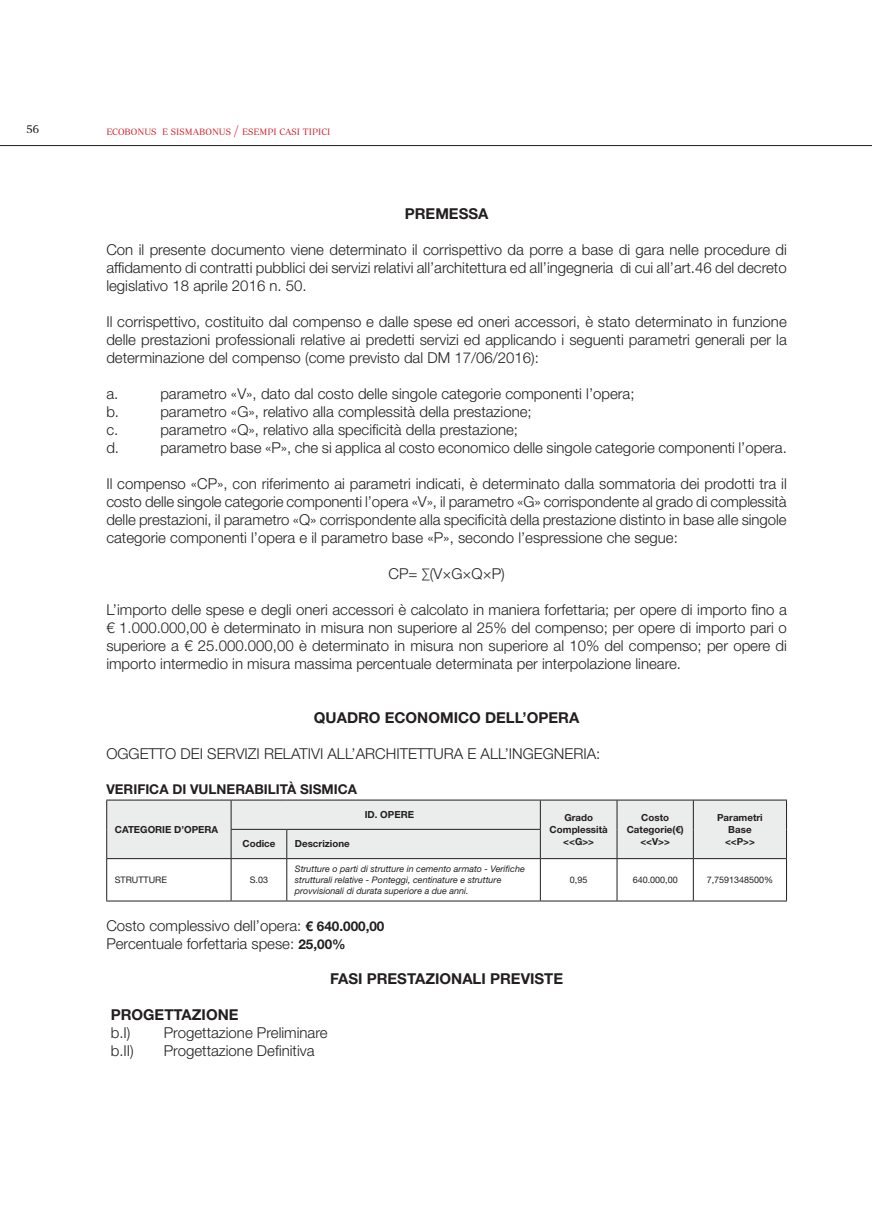
<style>
.page{position:relative;width:872px;height:1221px;background:#fff}
.page>*{position:absolute;margin:0;border:0;box-sizing:border-box;transform-origin:0 0}
.t1{font:300 15px/18px "Helvetica Neue LT Std";color:#231f20;text-align:justify}
.t2{font:700 15px "Helvetica Neue LT Std";color:#231f20}
.t3{font:700 13.5px "Helvetica Neue LT Std";color:#231f20}
.t4{font:12px "Periodico Display Lg";color:#231f20}
.t5{font:700 9.75px/11.7px "Helvetica Neue LT Std";color:#231f20;text-align:center}
.t6{font:9.45px "Periodico Display Lg";color:#d1232a}
.t7{font:italic 9px/10.8px "Helvetica Neue LT Std";color:#231f20}
.t8{font:9px "Helvetica Neue LT Std";color:#231f20}
.s1{font-size:13.5px}
.s2{font-weight:700;font-size:13.5px}
</style>
<div class="page">
<hr style="left:0;top:145px;width:872px;height:1px;background:#231f20">
<hr style="left:106px;top:799px;width:125px;height:1px;background:#231f20">
<hr style="left:231px;top:799px;width:56px;height:1px;background:#231f20">
<hr style="left:287px;top:799px;width:253px;height:1px;background:#231f20">
<hr style="left:540px;top:799px;width:77px;height:1px;background:#231f20">
<hr style="left:617px;top:799px;width:76px;height:1px;background:#231f20">
<hr style="left:693px;top:799px;width:94px;height:1px;background:#231f20">
<hr style="left:106px;top:858px;width:125px;height:1px;background:#231f20">
<hr style="left:231px;top:858px;width:56px;height:1px;background:#231f20">
<hr style="left:287px;top:858px;width:253px;height:1px;background:#231f20">
<hr style="left:540px;top:858px;width:77px;height:1px;background:#231f20">
<hr style="left:617px;top:858px;width:76px;height:1px;background:#231f20">
<hr style="left:693px;top:858px;width:94px;height:1px;background:#231f20">
<hr style="left:106px;top:900px;width:125px;height:1px;background:#231f20">
<hr style="left:231px;top:900px;width:56px;height:1px;background:#231f20">
<hr style="left:287px;top:900px;width:253px;height:1px;background:#231f20">
<hr style="left:540px;top:900px;width:77px;height:1px;background:#231f20">
<hr style="left:617px;top:900px;width:76px;height:1px;background:#231f20">
<hr style="left:693px;top:900px;width:94px;height:1px;background:#231f20">
<hr style="left:106px;top:859px;width:1px;height:41px;background:#231f20">
<div style="left:106px;top:800px;width:681px;height:58px;background:#ebecec"></div>
<hr style="left:231px;top:859px;width:1px;height:41px;background:#231f20">
<hr style="left:286px;top:859px;width:1px;height:41px;background:#231f20">
<hr style="left:540px;top:859px;width:1px;height:41px;background:#231f20">
<hr style="left:616px;top:859px;width:1px;height:41px;background:#231f20">
<hr style="left:693px;top:859px;width:1px;height:41px;background:#231f20">
<hr style="left:786px;top:859px;width:1px;height:41px;background:#231f20">
<p class="t4" style="left:27px;top:122px;width:14px">56</p>
<p class="t6" style="left:106px;top:126px;width:225px">ECOBONUS E SISMABONUS <span class="s1">/</span> ESEMPI CASI TIPICI</p>
<p class="t2" style="left:405px;top:204px;width:85px">PREMESSA</p>
<p class="t1" style="left:106px;top:240px;width:682px">Con il presente documento viene determinato il corrispettivo da porre a base di gara nelle procedure di affidamento di contratti pubblici dei servizi relativi all’architettura ed all’ingegneria di cui all’art.46 del decreto legislativo 18 aprile 2016 n. 50.</p>
<p class="t1" style="left:106px;top:312px;width:682px">Il corrispettivo, costituito dal compenso e dalle spese ed oneri accessori, è stato determinato in funzione delle prestazioni professionali relative ai predetti servizi ed applicando i seguenti parametri generali per la determinazione del compenso (come previsto dal DM 17/06/2016):</p>
<p class="t1" style="left:106px;top:384px;width:13px">a.</p>
<p class="t1" style="left:160px;top:384px;width:476px">parametro «V», dato dal costo delle singole categorie componenti l’opera;</p>
<p class="t1" style="left:106px;top:402px;width:14px">b.</p>
<p class="t1" style="left:160px;top:402px;width:373px">parametro «G», relativo alla complessità della prestazione;</p>
<p class="t1" style="left:106px;top:420px;width:13px">c.</p>
<p class="t1" style="left:160px;top:420px;width:359px">parametro «Q», relativo alla specificità della prestazione;</p>
<p class="t1" style="left:106px;top:438px;width:14px">d.</p>
<p class="t1" style="left:160px;top:438px;width:628px">parametro base «P», che si applica al costo economico delle singole categorie componenti l’opera.</p>
<p class="t1" style="left:106px;top:474px;width:682px">Il compenso «CP», con riferimento ai parametri indicati, è determinato dalla sommatoria dei prodotti tra il costo delle singole categorie componenti l’opera «V», il parametro «G» corrispondente al grado di complessità delle prestazioni, il parametro «Q» corrispondente alla specificità della prestazione distinto in base alle singole categorie componenti l’opera e il parametro base «P», secondo l’espressione che segue:</p>
<p class="t1" style="left:388px;top:564px;width:118px">CP= ∑(V×G×Q×P)</p>
<p class="t1" style="left:106px;top:600px;width:682px">L’importo delle spese e degli oneri accessori è calcolato in maniera forfettaria; per opere di importo fino a € 1.000.000,00 è determinato in misura non superiore al 25% del compenso; per opere di importo pari o superiore a € 25.000.000,00 è determinato in misura non superiore al 10% del compenso; per opere di importo intermedio in misura massima percentuale determinata per interpolazione lineare.</p>
<p class="t2" style="left:314px;top:708px;width:267px">QUADRO ECONOMICO DELL’OPERA</p>
<p class="t1" style="left:106px;top:744px;width:495px">OGGETTO DEI SERVIZI RELATIVI ALL’ARCHITETTURA E ALL’INGEGNERIA:</p>
<p class="t3" style="left:106px;top:780px;width:252px">VERIFICA DI VULNERABILITÀ SISMICA</p>
<p class="t5" style="left:115px;top:823px;width:105px">CATEGORIE D’OPERA</p>
<p class="t5" style="left:365px;top:808px;width:51px">ID. OPERE</p>
<p class="t5" style="left:549px;top:811px;width:60px">Grado<br>Complessità &lt;&lt;G&gt;&gt;</p>
<p class="t5" style="left:627px;top:811px;width:58px">Costo<br>Categorie(€) &lt;&lt;V&gt;&gt;</p>
<p class="t5" style="left:717px;top:811px;width:47px">Parametri<br>Base</p>
<p class="t5" style="left:242px;top:837px;width:34px">Codice</p>
<p class="t5" style="left:295px;top:837px;width:56px">Descrizione</p>
<p class="t5" style="left:725px;top:835px;width:31px">&lt;&lt;P&gt;&gt;</p>
<p class="t8" style="left:115px;top:874px;width:54px">STRUTTURE</p>
<p class="t8" style="left:250px;top:874px;width:20px">S.03</p>
<p class="t7" style="left:295px;top:863px;width:231px">Strutture o parti di strutture in cemento armato - Verifiche strutturali relative - Ponteggi, centinature e strutture provvisionali di durata superiore a due anni.</p>
<p class="t8" style="left:570px;top:874px;width:19px">0,95</p>
<p class="t8" style="left:632px;top:874px;width:47px">640.000,00</p>
<p class="t8" style="left:706px;top:874px;width:68px">7,7591348500%</p>
<p class="t1" style="left:106px;top:916px;width:280px">Costo complessivo dell’opera: <span class="s2">€ 640.000,00<br></span>Percentuale forfettaria spese: <span class="s2">25,00%</span></p>
<p class="t2" style="left:330px;top:968px;width:235px">FASI PRESTAZIONALI PREVISTE</p>
<p class="t2" style="left:111px;top:1004px;width:129px">PROGETTAZIONE</p>
<p class="t1" style="left:111px;top:1022px;width:21px">b.I)</p>
<p class="t1" style="left:164px;top:1022px;width:165px">Progettazione Preliminare</p>
<p class="t1" style="left:111px;top:1040px;width:25px">b.II)</p>
<p class="t1" style="left:164px;top:1040px;width:152px">Progettazione Definitiva</p>
</div>
